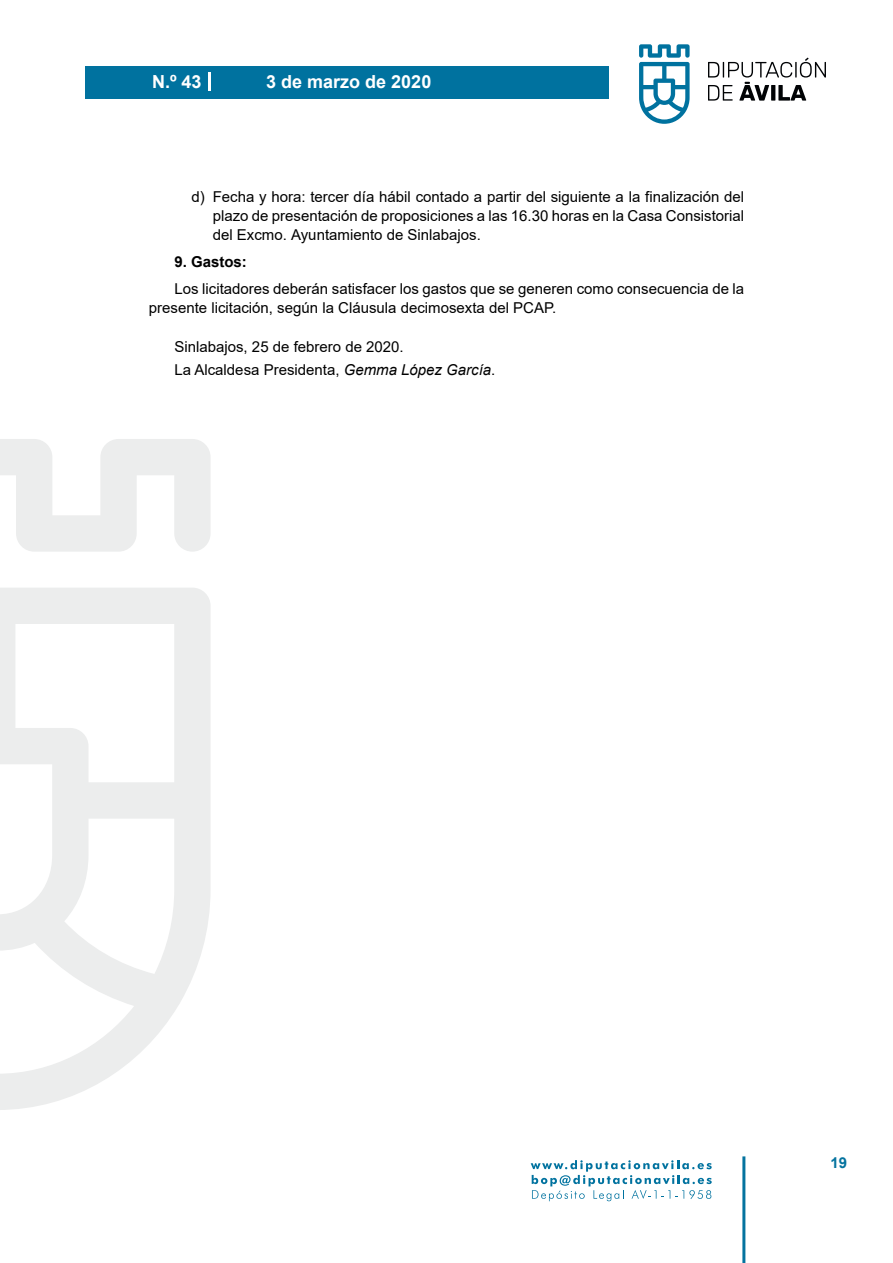
<style>
.page{position:relative;width:893px;height:1263px;background:#fff}
.page>*{position:absolute;margin:0;border:0;box-sizing:border-box;transform-origin:0 0}
.t1{font:700 18px "Arial";color:#fff}
.t2{font:15px/18.8px "Arial";color:#000}
.t3{font:700 15px "Arial";color:#000}
.t4{font:700 15px "Arial";color:#04739f}
.s1{font-style:italic}
</style>
<div class="page">
<svg style="left:531px;top:1160px;width:181px;height:41px"></svg>
<div style="left:85px;top:66px;width:523px;height:33px;background:#00729f"></div>
<svg style="left:639px;top:44px;width:51px;height:80px"></svg>
<svg style="left:708px;top:58px;width:118px;height:43px"></svg>
<hr style="left:742px;top:1156px;width:3px;height:107px;background:#04739f">
<svg style="left:208px;top:72px;width:2px;height:18px"></svg>
<svg style="left:0;top:439px;width:211px;height:671px"></svg>
<p class="t1" style="left:152px;top:69px;width:51px">N.º 43</p>
<p class="t1" style="left:266px;top:69px;width:167px">3 de marzo de 2020</p>
<p class="t2" style="left:213px;top:188px;width:533px;text-align:justify;text-indent:-21px">d) Fecha y hora: tercer día hábil contado a partir del siguiente a la finalización del plazo de presentación de proposiciones a las 16.30 horas en la Casa Consistorial del Excmo. Ayuntamiento de Sinlabajos.</p>
<p class="t3" style="left:174px;top:251px;width:74px">9. Gastos:</p>
<p class="t2" style="left:149px;top:280px;width:597px;text-indent:26px">Los licitadores deberán satisfacer los gastos que se generen como consecuencia de la presente licitación, según la Cláusula decimosexta del PCAP.</p>
<p class="t2" style="left:174px;top:336px;width:322px;line-height:22.2px">Sinlabajos, 25 de febrero de 2020.<br>La Alcaldesa Presidenta, <span class="s1">Gemma López García</span>.</p>
<p class="t4" style="left:831px;top:1152px;width:18px">19</p>
</div>
